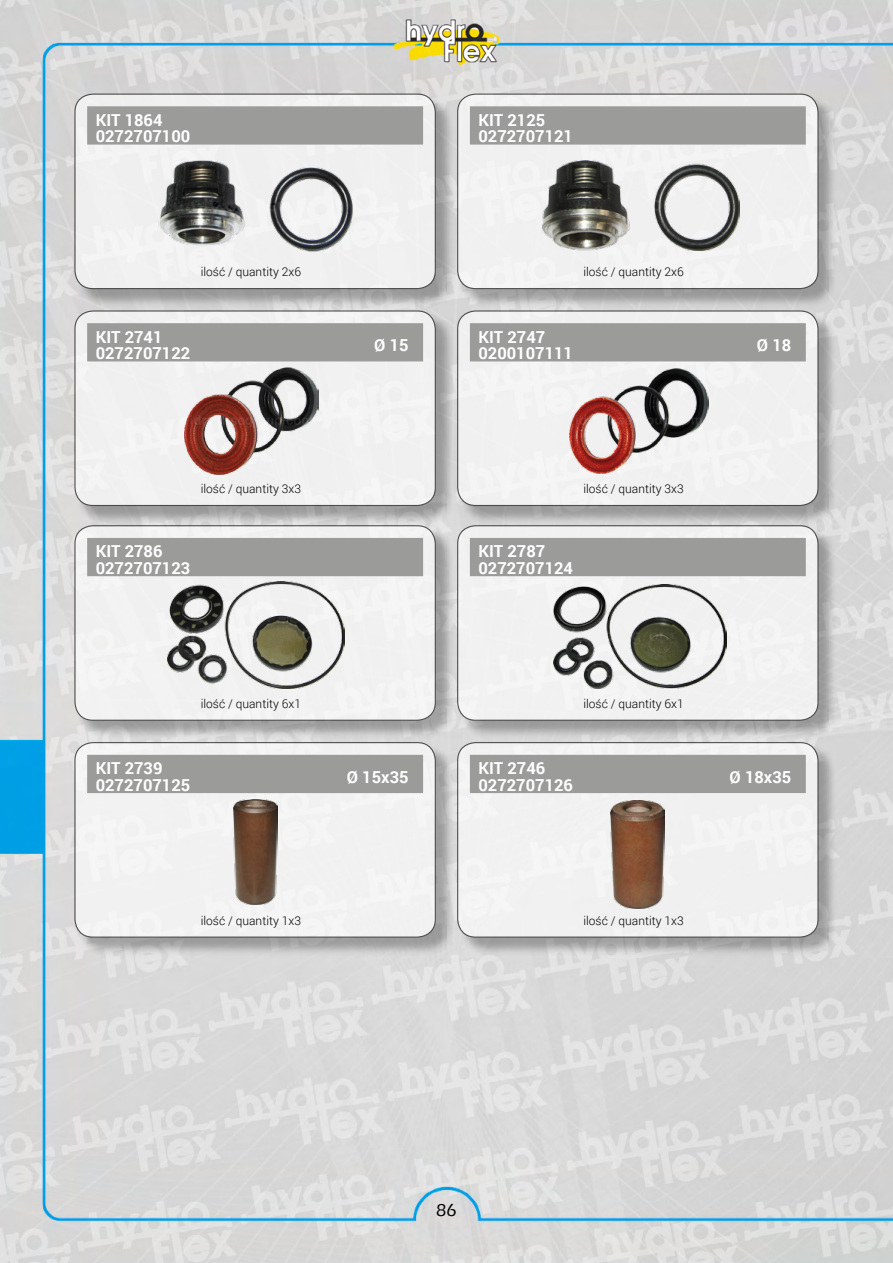
<style>
.page{position:relative;width:893px;height:1263px;background:#fff}
.page>*{position:absolute;margin:0;border:0;box-sizing:border-box;transform-origin:0 0}
.t1{font:500 18px "Eras ITC";color:#000}
.t2{font:700 16.5px/16.5px "Roboto";color:#fff}
.t3{font:300 12px "Roboto";color:#000}
</style>
<div class="page">
<img style="left:0;top:0;width:893px;height:1263px">
<div style="left:76px;top:95px;width:379px;height:213px;background:#000;opacity:.45"></div>
<div style="left:75px;top:94px;width:360px;height:195px;background:#f0f0f0;border-radius:18px"></div>
<div style="left:74px;top:94px;width:362px;height:195px;border:1px solid #000;border-radius:18px"></div>
<div style="left:87px;top:106px;width:336px;height:39px;background:#9b9b9a"></div>
<div style="left:459px;top:95px;width:379px;height:213px;background:#000;opacity:.45"></div>
<div style="left:458px;top:94px;width:360px;height:195px;background:#f0f0f0;border-radius:18px"></div>
<div style="left:457px;top:94px;width:362px;height:195px;border:1px solid #000;border-radius:18px"></div>
<div style="left:470px;top:106px;width:336px;height:39px;background:#9b9b9a"></div>
<div style="left:76px;top:312px;width:379px;height:213px;background:#000;opacity:.45"></div>
<div style="left:75px;top:311px;width:360px;height:194px;background:#f1f1f1;border-radius:18px"></div>
<div style="left:74px;top:310px;width:362px;height:196px;border:1px solid #000;border-radius:18px"></div>
<div style="left:87px;top:323px;width:336px;height:38px;background:#9b9b9a"></div>
<div style="left:459px;top:312px;width:379px;height:213px;background:#000;opacity:.45"></div>
<div style="left:458px;top:311px;width:360px;height:194px;background:#f1f1f1;border-radius:18px"></div>
<div style="left:457px;top:310px;width:362px;height:196px;border:1px solid #000;border-radius:18px"></div>
<div style="left:470px;top:323px;width:336px;height:38px;background:#9b9b9a"></div>
<div style="left:76px;top:527px;width:379px;height:213px;background:#000;opacity:.45"></div>
<div style="left:75px;top:526px;width:360px;height:194px;background:#f2f2f2;border-radius:18px"></div>
<div style="left:74px;top:525px;width:362px;height:196px;border:1px solid #000;border-radius:18px"></div>
<div style="left:87px;top:538px;width:336px;height:38px;background:#9b9b9a"></div>
<div style="left:459px;top:527px;width:379px;height:213px;background:#000;opacity:.45"></div>
<div style="left:458px;top:526px;width:360px;height:194px;background:#f1f1f1;border-radius:18px"></div>
<div style="left:457px;top:525px;width:362px;height:196px;border:1px solid #000;border-radius:18px"></div>
<div style="left:470px;top:538px;width:336px;height:38px;background:#9b9b9a"></div>
<div style="left:76px;top:744px;width:379px;height:213px;background:#000;opacity:.45"></div>
<div style="left:75px;top:743px;width:360px;height:194px;background:#f2f2f1;border-radius:18px"></div>
<div style="left:74px;top:742px;width:362px;height:196px;border:1px solid #000;border-radius:18px"></div>
<div style="left:87px;top:755px;width:336px;height:38px;background:#9b9b9a"></div>
<div style="left:459px;top:744px;width:379px;height:213px;background:#000;opacity:.45"></div>
<div style="left:458px;top:743px;width:360px;height:194px;background:#f1f1f1;border-radius:18px"></div>
<div style="left:457px;top:742px;width:362px;height:196px;border:1px solid #000;border-radius:18px"></div>
<div style="left:470px;top:755px;width:336px;height:38px;background:#9b9b9a"></div>
<img style="left:158px;top:160px;width:195px;height:92px">
<img style="left:543px;top:161px;width:197px;height:89px">
<img style="left:184px;top:368px;width:135px;height:106px">
<img style="left:570px;top:368px;width:139px;height:106px">
<img style="left:167px;top:582px;width:177px;height:106px">
<img style="left:553px;top:585px;width:173px;height:103px">
<img style="left:233px;top:799px;width:45px;height:106px">
<img style="left:611px;top:800px;width:53px;height:108px">
<p class="t2" style="left:96px;top:111px;width:96px">KIT 1864<br>0272707100</p>
<p class="t2" style="left:478px;top:111px;width:96px">KIT 2125<br>0272707121</p>
<p class="t3" style="left:201px;top:264px;width:102px">ilość / quantity 2x6</p>
<p class="t3" style="left:583px;top:264px;width:102px">ilość / quantity 2x6</p>
<p class="t2" style="left:96px;top:328px;width:96px">KIT 2741<br>0272707122</p>
<p class="t2" style="left:374px;top:336px;width:36px">Ø 15</p>
<p class="t2" style="left:478px;top:328px;width:96px">KIT 2747<br>0200107111</p>
<p class="t2" style="left:757px;top:336px;width:36px">Ø 18</p>
<p class="t3" style="left:201px;top:481px;width:102px">ilość / quantity 3x3</p>
<p class="t3" style="left:583px;top:481px;width:102px">ilość / quantity 3x3</p>
<p class="t2" style="left:96px;top:543px;width:96px">KIT 2786<br>0272707123</p>
<p class="t2" style="left:478px;top:543px;width:96px">KIT 2787<br>0272707124</p>
<p class="t3" style="left:201px;top:695px;width:102px">ilość / quantity 6x1</p>
<p class="t3" style="left:583px;top:695px;width:102px">ilość / quantity 6x1</p>
<p class="t2" style="left:96px;top:759px;width:96px">KIT 2739<br>0272707125</p>
<p class="t2" style="left:347px;top:768px;width:63px">Ø 15x35</p>
<p class="t2" style="left:478px;top:759px;width:96px">KIT 2746<br>0272707126</p>
<p class="t2" style="left:730px;top:768px;width:63px">Ø 18x35</p>
<p class="t3" style="left:201px;top:912px;width:102px">ilość / quantity 1x3</p>
<p class="t3" style="left:583px;top:912px;width:102px">ilość / quantity 1x3</p>
<p class="t1" style="left:436px;top:1200px;width:22px">86</p>
</div>
